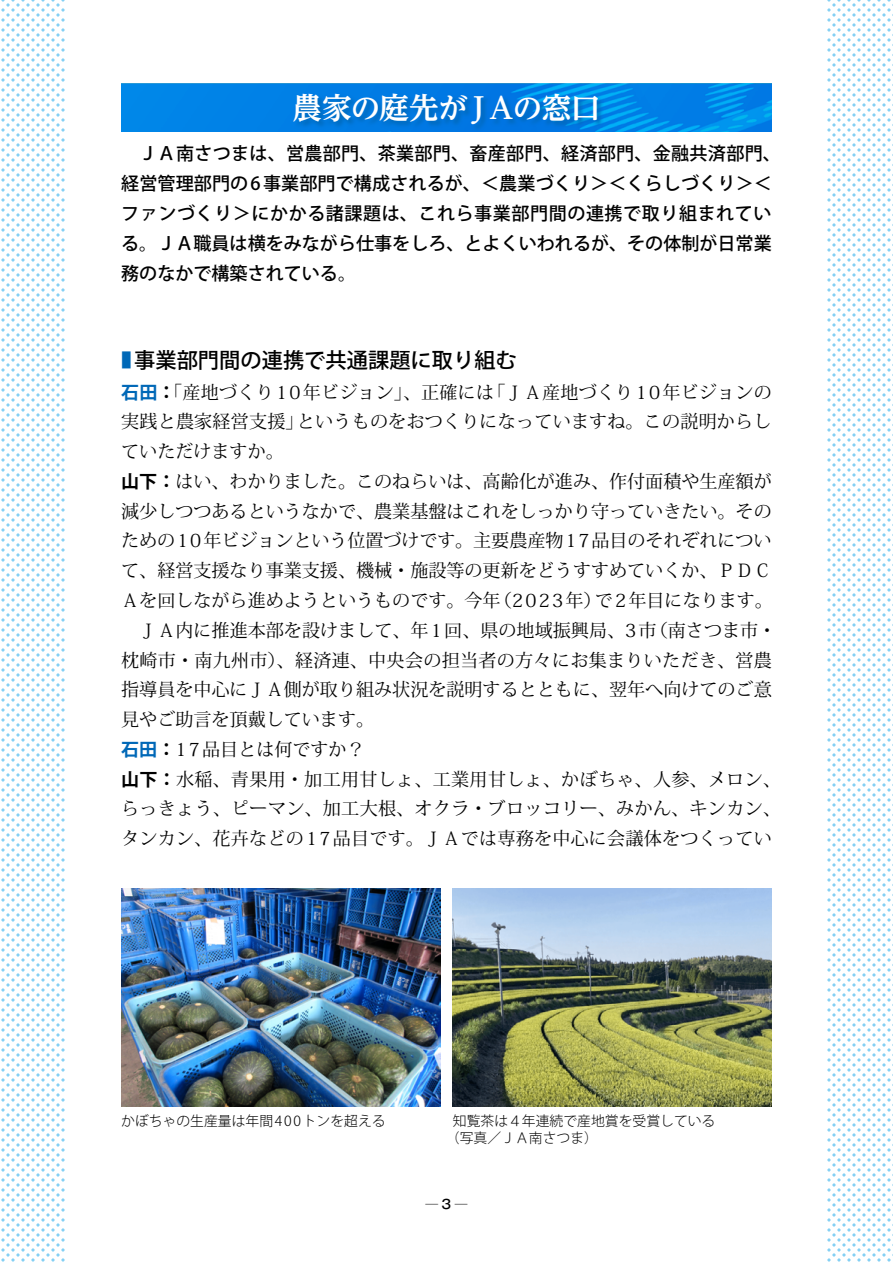
<style>
.page{position:relative;width:893px;height:1263px;background:#fff}
.page>*{position:absolute;margin:0;border:0;box-sizing:border-box;transform-origin:0 0}
.t1{font:700 29.7px "UD Reimin Pr 6";letter-spacing:-.035em;color:#fff}
.t2{font:500 21.3px "Koz Go Pro";color:#000}
.t3{font:18px "Koz Min Pro";color:#000}
.t4{font:500 18px/29.7px "Koz Go Pro";letter-spacing:.005em;color:#000}
.t5{font:18px "Koz Min Pro";letter-spacing:.02em;color:#000}
.t6{font:300 13.8px/17px "Koz Go Pro";color:#000}
.t7{font:500 12.75px "Gothic MB101 Pro";color:#000}
.s1{color:#0068b7}
.s2{font-family:"Koz Go Pro";font-weight:700;color:#0068b7}
.s3{font-family:"Koz Go Pro";font-weight:700}
</style>
<div class="page">
<svg style="left:1px;top:0;width:64px;height:1262px"></svg>
<svg style="left:827px;top:0;width:66px;height:1262px"></svg>
<img style="left:121px;top:889px;width:319px;height:218px">
<img style="left:453px;top:889px;width:319px;height:218px">
<img style="left:121px;top:84px;width:651px;height:48px">
<svg style="left:293px;top:93px;width:311px;height:39px;background:#0077d9"></svg>
<h1 class="t1" style="left:293px;top:84px;width:309px">農家の庭先がＪＡの窓口</h1>
<p class="t4" style="left:121px;top:140px;width:661px;text-indent:18px">ＪＡ南さつまは、営農部門、茶業部門、畜産部門、経済部門、金融共済部門、経営管理部門の 6 事業部門で構成されるが、＜農業づくり＞＜くらしづくり＞＜ファンづくり＞にかかる諸課題は、これら事業部門間の連携で取り組まれている。ＪＡ職員は横をみながら仕事をしろ、とよくいわれるが、その体制が日常業務のなかで構築されている。</p>
<p class="t2" style="left:121px;top:347px;width:397px"><span class="s1">■</span> 事業部門間の連携で共通課題に取り組む</p>
<p class="t3" style="left:121px;top:379px;width:652px"><span class="s2">石田</span><span class="s3">：</span>「産地づくり10年ビジョン」、正確には「ＪＡ産地づくり10年ビジョンの</p>
<p class="t3" style="left:121px;top:409px;width:652px">実践と農家経営支援」というものをおつくりになっていますね。この説明からし</p>
<p class="t3" style="left:121px;top:439px;width:164px">ていただけますか。</p>
<p class="t3" style="left:121px;top:469px;width:652px"><span class="s3">山下：</span>はい、わかりました。このねらいは、高齢化が進み、作付面積や生産額が</p>
<p class="t3" style="left:121px;top:498px;width:652px">減少しつつあるというなかで、農業基盤はこれをしっかり守っていきたい。その</p>
<p class="t3" style="left:121px;top:528px;width:652px">ための10年ビジョンという位置づけです。主要農産物17品目のそれぞれについ</p>
<p class="t3" style="left:121px;top:558px;width:652px">て、経営支援なり事業支援、機械・施設等の更新をどうすすめていくか、ＰＤＣ</p>
<p class="t3" style="left:121px;top:588px;width:653px">Ａを回しながら進めようというものです。今年（2023年）で2年目になります。</p>
<p class="t3" style="left:139px;top:617px;width:639px">ＪＡ内に推進本部を設けまして、年1回、県の地域振興局、3市（南さつま市・</p>
<p class="t3" style="left:121px;top:647px;width:652px">枕崎市・南九州市）、経済連、中央会の担当者の方々にお集まりいただき、営農</p>
<p class="t3" style="left:121px;top:677px;width:652px">指導員を中心にＪＡ側が取り組み状況を説明するとともに、翌年へ向けてのご意</p>
<p class="t3" style="left:121px;top:707px;width:254px">見やご助言を頂戴しています。</p>
<p class="t3" style="left:121px;top:736px;width:245px"><span class="s2">石田</span><span class="s3">：</span>17品目とは何ですか？</p>
<p class="t5" style="left:121px;top:766px;width:661px"><span class="s3">山下：</span>水稲、青果用・加工用甘しょ、工業用甘しょ、かぼちゃ、人参、メロン、</p>
<p class="t5" style="left:121px;top:796px;width:661px">らっきょう、ピーマン、加工大根、オクラ・ブロッコリー、みかん、キンカン、</p>
<p class="t3" style="left:121px;top:826px;width:652px">タンカン、花卉などの17品目です。ＪＡでは専務を中心に会議体をつくってい</p>
<p class="t6" style="left:121px;top:1113px;width:266px">かぼちゃの生産量は年間 4 0 0トンを超える</p>
<p class="t6" style="left:446px;top:1113px;width:271px;text-indent:7px">知覧茶は４年連続で産地賞を受賞している（写真／ＪＡ南さつま）</p>
<p class="t7" style="left:425px;top:1194px;width:43px">─3─</p>
</div>
